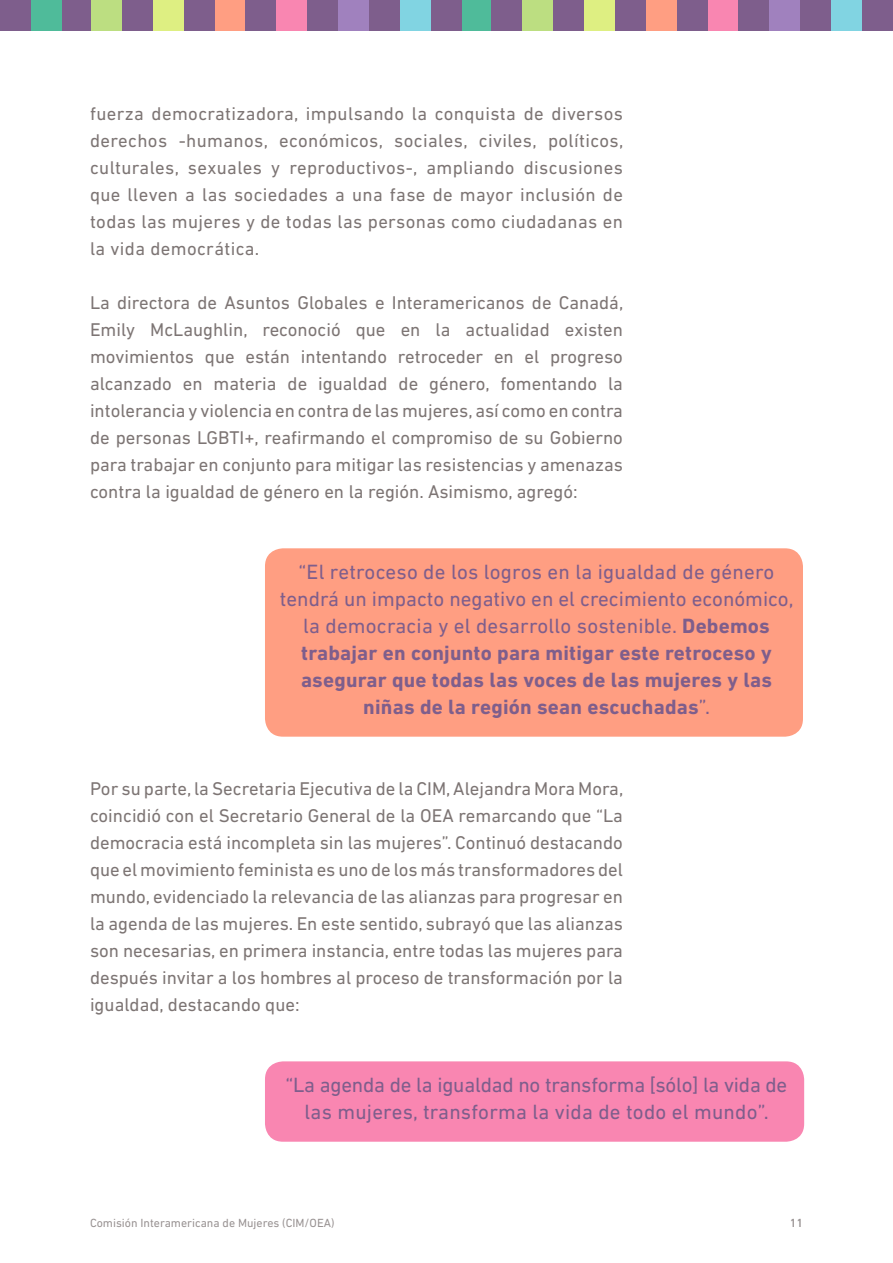
<style>
.page{position:relative;width:893px;height:1263px;background:#fff}
.page>*{position:absolute;margin:0;border:0;box-sizing:border-box;transform-origin:0 0}
.t1{font:21px/27px "DIN Next LT Pro";letter-spacing:.01em;color:#7e5e8c;text-align:center}
.t2{font:21px/27px "DIN Next LT Pro";letter-spacing:-.01em;color:#7e5e8c;text-align:center}
.t3{font:18.75px/27px "DIN Next LT Pro";color:#7d7574;text-align:justify}
.t4{font:12px "DIN Next LT Pro";color:#999393}
.t5{font:500 12px "DIN Next LT Pro";color:#999393}
.s1{font-weight:700}
</style>
<div class="page">
<div style="left:462px;top:0;width:31px;height:31px;background:#4fbb9a"></div>
<div style="left:91px;top:0;width:31px;height:31px;background:#bcde81"></div>
<div style="left:522px;top:0;width:31px;height:31px;background:#bcde81"></div>
<div style="left:153px;top:0;width:31px;height:31px;background:#deef82"></div>
<div style="left:584px;top:0;width:31px;height:31px;background:#deef82"></div>
<div style="left:215px;top:0;width:30px;height:31px;background:#ff9e82"></div>
<div style="left:646px;top:0;width:31px;height:31px;background:#ff9e82"></div>
<div style="left:276px;top:0;width:31px;height:31px;background:#f986b1"></div>
<div style="left:707px;top:0;width:31px;height:31px;background:#f986b1"></div>
<div style="left:338px;top:0;width:31px;height:31px;background:#a081be"></div>
<div style="left:769px;top:0;width:31px;height:31px;background:#a081be"></div>
<div style="left:400px;top:0;width:31px;height:31px;background:#81d4e2"></div>
<div style="left:831px;top:0;width:31px;height:31px;background:#81d4e2"></div>
<div style="left:862px;top:0;width:31px;height:31px;background:#7e5e8c"></div>
<div style="left:800px;top:0;width:31px;height:31px;background:#7e5e8c"></div>
<div style="left:738px;top:0;width:31px;height:31px;background:#7e5e8c"></div>
<div style="left:677px;top:0;width:30px;height:31px;background:#7e5e8c"></div>
<div style="left:615px;top:0;width:31px;height:31px;background:#7e5e8c"></div>
<div style="left:553px;top:0;width:31px;height:31px;background:#7e5e8c"></div>
<div style="left:491px;top:0;width:31px;height:31px;background:#7e5e8c"></div>
<div style="left:431px;top:0;width:31px;height:31px;background:#7e5e8c"></div>
<div style="left:369px;top:0;width:31px;height:31px;background:#7e5e8c"></div>
<div style="left:307px;top:0;width:31px;height:31px;background:#7e5e8c"></div>
<div style="left:245px;top:0;width:31px;height:31px;background:#7e5e8c"></div>
<div style="left:184px;top:0;width:31px;height:31px;background:#7e5e8c"></div>
<div style="left:122px;top:0;width:31px;height:31px;background:#7e5e8c"></div>
<div style="left:60px;top:0;width:31px;height:31px;background:#7e5e8c"></div>
<div style="left:0;top:0;width:31px;height:31px;background:#7e5e8c"></div>
<div style="left:31px;top:0;width:31px;height:31px;background:#4fbb9a"></div>
<div style="left:265px;top:548px;width:538px;height:189px;background:#ff9e82;border-radius:18px"></div>
<div style="left:265px;top:1061px;width:539px;height:81px;background:#f986b1;border-radius:18px"></div>
<p class="t3" style="left:90px;top:100px;width:535px">fuerza democratizadora, impulsando la conquista de diversos derechos -humanos, económicos, sociales, civiles, políticos, culturales, sexuales y reproductivos-, ampliando discusiones que lleven a las sociedades a una fase de mayor inclusión de todas las mujeres y de todas las personas como ciudadanas en la vida democrática.</p>
<p class="t3" style="left:90px;top:289px;width:535px">La directora de Asuntos Globales e Interamericanos de Canadá, Emily McLaughlin, reconoció que en la actualidad existen movimientos que están intentando retroceder en el progreso alcanzado en materia de igualdad de género, fomentando la intolerancia y violencia en contra de las mujeres, así como en contra de personas LGBTI+, reafirmando el compromiso de su Gobierno para trabajar en conjunto para mitigar las resistencias y amenazas contra la igualdad de género en la región. Asimismo, agregó:</p>
<p class="t1" style="left:280px;top:558px;width:515px">“El retroceso de los logros en la igualdad de género tendrá un impacto negativo en el crecimiento económico, la democracia y el desarrollo sostenible. <span class="s1">Debemos trabajar en conjunto para mitigar este retroceso y asegurar que todas las voces de las mujeres y las niñas de la región sean escuchadas</span>”.</p>
<p class="t3" style="left:90px;top:775px;width:535px">Por su parte, la Secretaria Ejecutiva de la CIM, Alejandra Mora Mora, coincidió con el Secretario General de la OEA remarcando que “La democracia está incompleta sin las mujeres”. Continuó destacando que el movimiento feminista es uno de los más transformadores del mundo, evidenciado la relevancia de las alianzas para progresar en la agenda de las mujeres. En este sentido, subrayó que las alianzas son necesarias, en primera instancia, entre todas las mujeres para después invitar a los hombres al proceso de transformación por la igualdad, destacando que:</p>
<p class="t2" style="left:286px;top:1071px;width:503px">“La agenda de la igualdad no transforma [sólo] la vida de las mujeres, transforma la vida de todo el mundo”.</p>
<p class="t4" style="left:90px;top:1216px;width:246px">Comisión Interamericana de Mujeres (CIM/OEA)</p>
<p class="t5" style="left:790px;top:1216px;width:15px">11</p>
</div>
